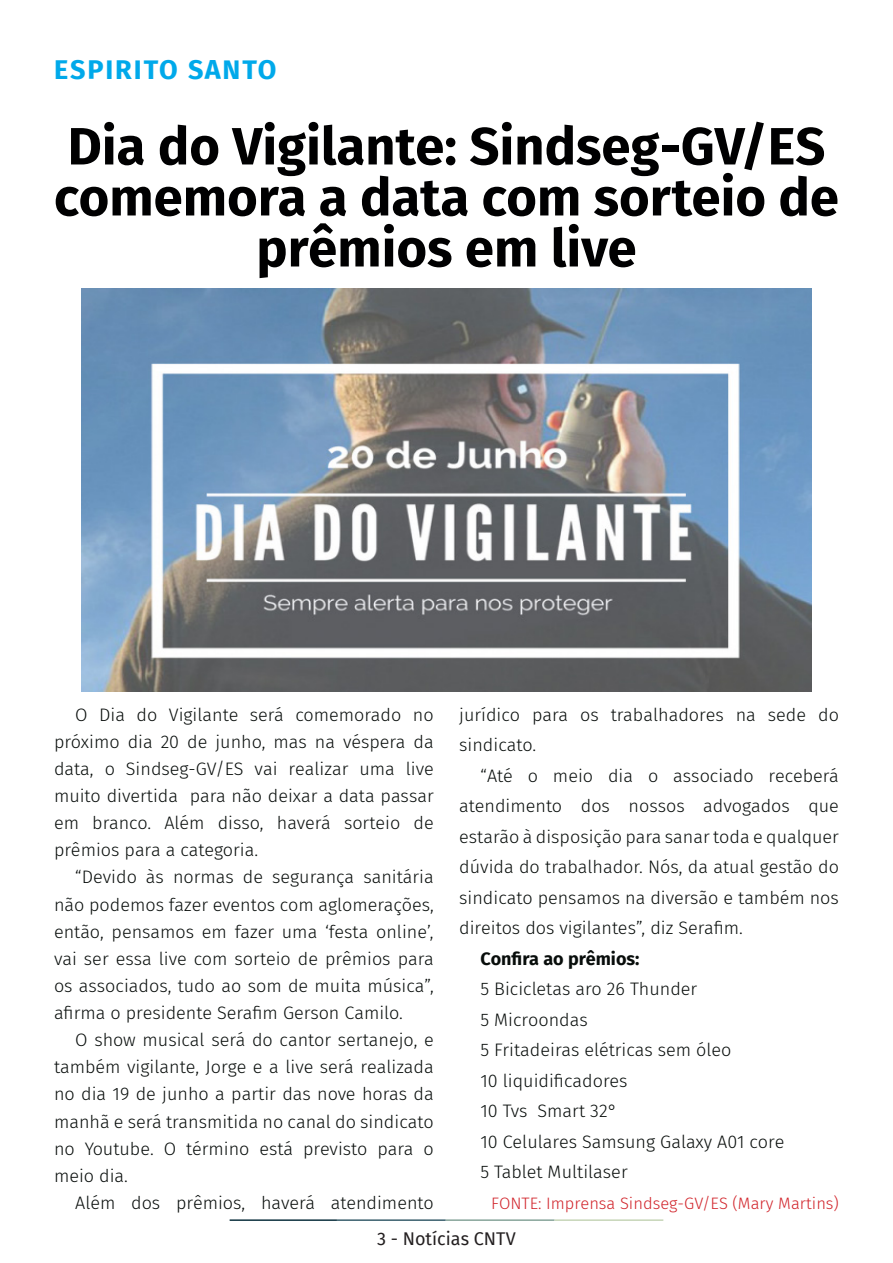
<style>
.page{position:relative;width:893px;height:1263px;background:#fff}
.page>*{position:absolute;margin:0;border:0;box-sizing:border-box;transform-origin:0 0}
.t1{font:700 52.5px/51px "Fira Sans";color:#000001;text-align:center}
.t2{font:700 27px "Fira Sans";letter-spacing:.07em;color:#00a9ea}
.t3{font:300 18px/27.2px "Fira Sans";color:#080d0b;text-align:justify}
.t4{font:700 18px "Fira Sans";color:#080d0b}
.t5{font:18px "Fira Sans";color:#231f20}
.t6{font:300 16.5px "Fira Sans";color:#d1232a}
</style>
<div class="page">
<hr style="left:230px;top:1219px;width:107px;height:2px;background:#0e323f">
<hr style="left:337px;top:1219px;width:109px;height:2px;background:#3a5f6d">
<hr style="left:446px;top:1219px;width:109px;height:2px;background:#87a59a">
<hr style="left:555px;top:1219px;width:108px;height:2px;background:#c6d5b7">
<img style="left:82px;top:288px;width:729px;height:403px">
<p class="t2" style="left:54px;top:47px;width:224px">ESPIRITO SANTO</p>
<p class="t1" style="left:54px;top:117px;width:786px">Dia do Vigilante: Sindseg-GV/ES comemora a data com sorteio de prêmios em live</p>
<p class="t3" style="left:54px;top:701px;width:381px;text-indent:21px">O Dia do Vigilante será comemorado no próximo dia 20 de junho, mas na véspera da data, o Sindseg-GV/ES vai realizar uma live muito divertida para não deixar a data passar em branco. Além disso, haverá sorteio de prêmios para a categoria.</p>
<p class="t3" style="left:54px;top:863px;width:381px;text-indent:21px">“Devido às normas de segurança sanitária não podemos fazer eventos com aglomerações, então, pensamos em fazer uma ‘festa online’, vai ser essa live com sorteio de prêmios para os associados, tudo ao som de muita música”, afirma o presidente Serafim Gerson Camilo.</p>
<p class="t3" style="left:54px;top:1026px;width:381px;text-indent:21px">O show musical será do cantor sertanejo, e também vigilante, Jorge e a live será realizada no dia 19 de junho a partir das nove horas da manhã e será transmitida no canal do sindicato no Youtube. O término está previsto para o meio dia.</p>
<p class="t3" style="left:75px;top:1189px;width:360px">Além dos prêmios, haverá atendimento</p>
<p class="t3" style="left:459px;top:699px;width:381px;line-height:30.5px">jurídico para os trabalhadores na sede do sindicato.</p>
<p class="t3" style="left:459px;top:760px;width:381px;line-height:30.5px;text-indent:21px">“Até o meio dia o associado receberá atendimento dos nossos advogados que estarão à disposição para sanar toda e qualquer dúvida do trabalhador. Nós, da atual gestão do sindicato pensamos na diversão e também nos direitos dos vigilantes”, diz Serafim.</p>
<p class="t4" style="left:480px;top:943px;width:161px">Confira ao prêmios:</p>
<p class="t3" style="left:480px;top:975px;width:218px">5 Bicicletas aro 26 Thunder</p>
<p class="t3" style="left:480px;top:1006px;width:109px">5 Microondas</p>
<p class="t3" style="left:480px;top:1036px;width:252px">5 Fritadeiras elétricas sem óleo</p>
<p class="t3" style="left:480px;top:1067px;width:149px">10 liquidificadores</p>
<p class="t3" style="left:480px;top:1097px;width:138px">10 Tvs Smart 32°</p>
<p class="t3" style="left:480px;top:1128px;width:305px">10 Celulares Samsung Galaxy A01 core</p>
<p class="t3" style="left:480px;top:1158px;width:149px">5 Tablet Multilaser</p>
<p class="t6" style="left:491px;top:1191px;width:349px">FONTE: Imprensa Sindseg-GV/ES (Mary Martins)</p>
<p class="t5" style="left:377px;top:1225px;width:140px">3 - Notícias CNTV</p>
</div>
